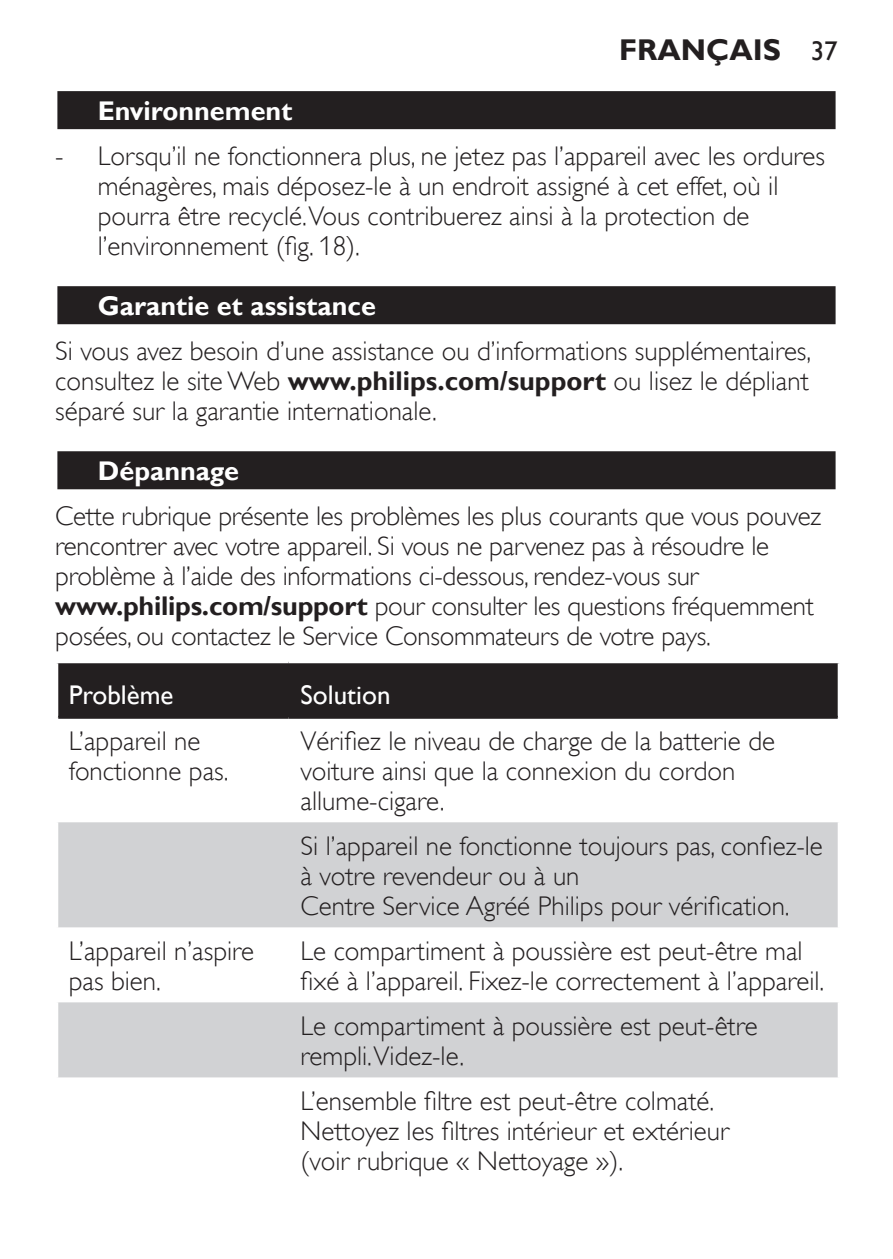
<style>
.page{position:relative;width:893px;height:1259px;background:#fff}
.page>*{position:absolute;margin:0;border:0;box-sizing:border-box;transform-origin:0 0}
.t1{font:700 30px "Gill Sans Alt One WGL";color:#231f20}
.t2{font:27px/30px "Gill Sans Alt One WGL Light";color:#231f20}
.t3{font:700 27px "Gill Sans Alt One WGL";color:#fff}
.t4{font:27px "Gill Sans Alt One WGL";color:#fff}
.s1{font-weight:400;font-size:27px}
.s2{font-family:"Gill Sans Alt One WGL";font-weight:700}
</style>
<div class="page">
<div style="left:55px;top:89px;width:783px;height:43px;background:linear-gradient(to right,#dcdbdc,#dcdbdc)"></div>
<div style="left:57px;top:91px;width:779px;height:38px;background:#231f20"></div>
<div style="left:55px;top:284px;width:783px;height:43px;background:linear-gradient(to right,#cccbcb,#cccbcb)"></div>
<div style="left:57px;top:286px;width:779px;height:38px;background:#231f20"></div>
<div style="left:55px;top:449px;width:783px;height:43px;background:linear-gradient(to right,#bdbcbc,#bdbcbc)"></div>
<div style="left:57px;top:451px;width:779px;height:38px;background:#231f20"></div>
<div style="left:58px;top:663px;width:780px;height:53px;background:#231f20"></div>
<svg style="left:58px;top:822px;width:780px;height:255px;fill:#d1d2d4"></svg>
<hr style="left:58px;top:716px;width:231px;height:3px;background:#231f20">
<hr style="left:289px;top:716px;width:549px;height:3px;background:#231f20">
<p class="t1" style="left:619px;top:29px;width:220px">FRANÇAIS <span class="s1">37</span></p>
<p class="t3" style="left:98px;top:92px;width:196px">Environnement</p>
<p class="t2" style="left:98px;top:141px;width:729px;text-indent:-43px">- Lorsqu’il ne fonctionnera plus, ne jetez pas l’appareil avec les ordures ménagères, mais déposez-le à un endroit assigné à cet effet, où il pourra être recyclé.Vous contribuerez ainsi à la protection de l’environnement (fig. 18).</p>
<p class="t3" style="left:98px;top:287px;width:280px">Garantie et assistance</p>
<p class="t2" style="left:55px;top:336px;width:757px;text-align:justify">Si vous avez besoin d’une assistance ou d’informations supplémentaires, consultez le site Web <span class="s2">www.philips.com/support</span> ou lisez le dépliant séparé sur la garantie internationale.</p>
<p class="t3" style="left:98px;top:452px;width:143px">Dépannage</p>
<p class="t2" style="left:55px;top:501px;width:767px">Cette rubrique présente les problèmes les plus courants que vous pouvez rencontrer avec votre appareil. Si vous ne parvenez pas à résoudre le problème à l’aide des informations ci-dessous, rendez-vous sur <span class="s2">www.philips.com/support</span> pour consulter les questions fréquemment posées, ou contactez le Service Consommateurs de votre pays.</p>
<p class="t4" style="left:69px;top:676px;width:106px">Problème</p>
<p class="t4" style="left:301px;top:676px;width:91px">Solution</p>
<p class="t2" style="left:69px;top:726px;width:161px">L’appareil ne fonctionne pas.</p>
<p class="t2" style="left:301px;top:726px;width:476px">Vérifiez le niveau de charge de la batterie de voiture ainsi que la connexion du cordon allume-cigare.</p>
<p class="t2" style="left:301px;top:831px;width:524px">Si l’appareil ne fonctionne toujours pas, confiez-le à votre revendeur ou à un<br>Centre Service Agréé Philips pour vérification.</p>
<p class="t2" style="left:69px;top:936px;width:187px">L’appareil n’aspire pas bien.</p>
<p class="t2" style="left:301px;top:936px;width:525px">Le compartiment à poussière est peut-être mal fixé à l’appareil. Fixez-le correctement à l’appareil.</p>
<p class="t2" style="left:301px;top:1011px;width:459px">Le compartiment à poussière est peut-être rempli.Videz-le.</p>
<p class="t2" style="left:301px;top:1086px;width:430px">L’ensemble filtre est peut-être colmaté.<br>Nettoyez les filtres intérieur et extérieur (voir rubrique « Nettoyage »).</p>
</div>
